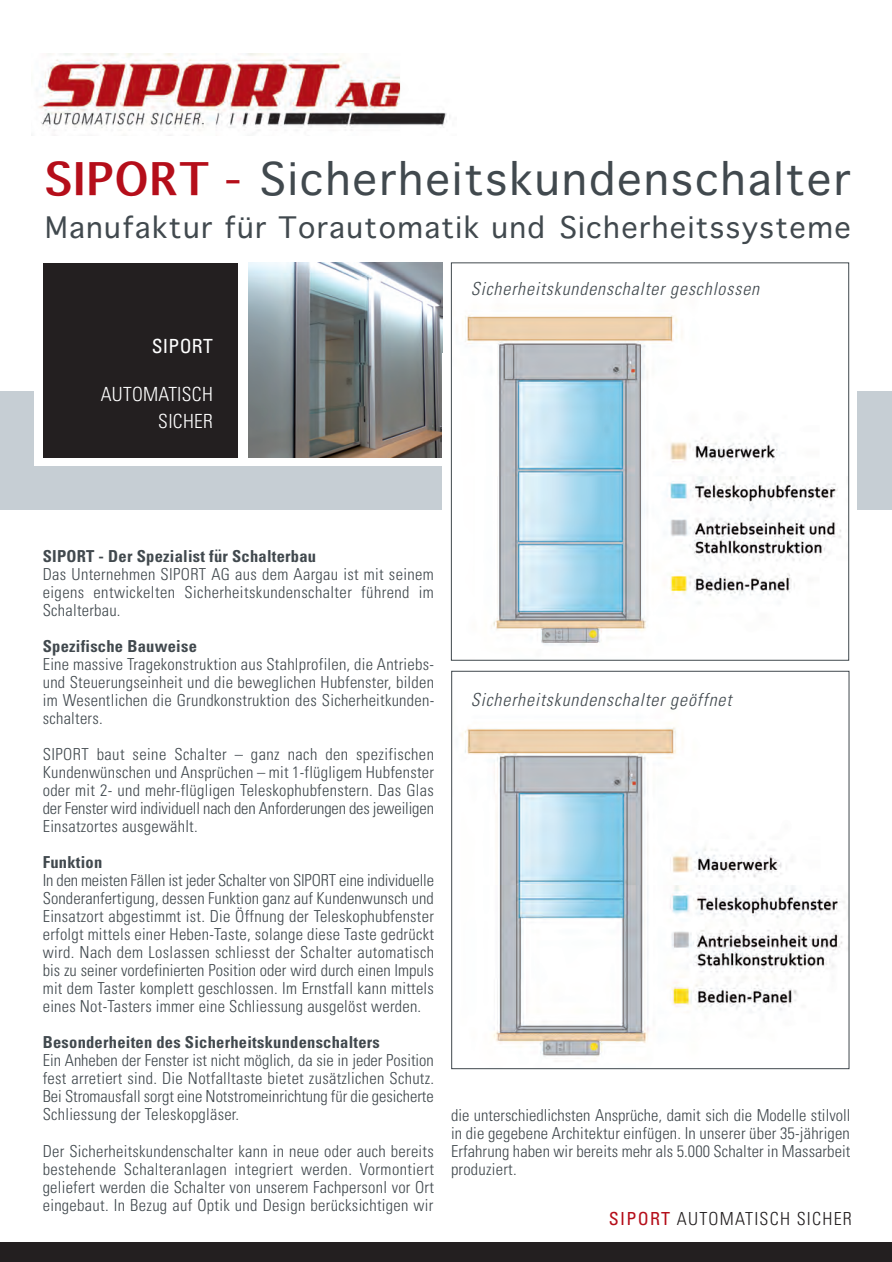
<style>
.page{position:relative;width:892px;height:1262px;background:#fff}
.page>*{position:absolute;margin:0;border:0;box-sizing:border-box;transform-origin:0 0}
.t1{font:43.2px "Thonburi";letter-spacing:.045em;color:#41494e}
.t2{font:28.65px "Thonburi";letter-spacing:.05em;color:#41494e}
.t3{font:300 condensed 19.5px/27px "Univers";letter-spacing:.015em;color:#fff;text-align:right}
.t4{font:condensed 19.5px "Univers";letter-spacing:.015em;color:#fff}
.t5{font:italic 300 condensed 18px "Univers";letter-spacing:.05em;color:#41494e}
.t6{font:300 condensed 18px "Univers";letter-spacing:.07em;color:#231f20}
.t7{font:300 condensed 16.5px/18px "Univers";letter-spacing:.015em;color:#41494e;text-align:justify}
.t8{font:700 condensed 16.5px "Univers";letter-spacing:.015em;color:#41494e}
.s1{font-weight:700;color:#b50e1a}
.s2{color:#b50e1a}
.s3{font-weight:700}
.s4{font-family:"Menlo";font-weight:400;font-stretch:normal}
.s5{font-weight:400;color:#b50e1a}
</style>
<div class="page">
<div style="left:0;top:1242px;width:892px;height:20px;background:#231f20"></div>
<div style="left:0;top:391px;width:892px;height:118px;background:#c6ced4"></div>
<img style="left:31px;top:53px;width:419px;height:82px">
<div style="left:34px;top:254px;width:622px;height:212px;background:#fff"></div>
<img style="left:248px;top:263px;width:194px;height:194px">
<div style="left:44px;top:263px;width:194px;height:194px;background:#231f20"></div>
<div style="left:442px;top:353px;width:415px;height:212px;background:#fff"></div>
<img style="left:462px;top:314px;width:380px;height:332px">
<img style="left:461px;top:727px;width:384px;height:335px">
<h1 class="t1" style="left:45px;top:155px;width:807px"><span class="s1">SIPORT</span> <span class="s2">-</span> Sicherheitskundenschalter</h1>
<h2 class="t2" style="left:45px;top:211px;width:807px">Manufaktur für Torautomatik und Sicherheitssysteme</h2>
<p class="t4" style="left:152px;top:339px;width:63px">SIPORT</p>
<p class="t3" style="left:101px;top:383px;width:114px">AUTOMATISCH<br>SICHER</p>
<p class="t5" style="left:471px;top:282px;width:290px">Sicherheitskundenschalter geschlossen</p>
<p class="t7" style="left:43px;top:549px;width:393px;text-align:left"><span class="s3">SIPORT - Der Spezialist fu</span><span class="s4">̈</span><span class="s3">r Schalterbau<br></span>Das Unternehmen SIPORT AG aus dem Aargau ist mit seinem eigens entwickelten Sicherheitskundenschalter führend im Schalterbau.</p>
<p class="t8" style="left:43px;top:640px;width:156px">Spezifische Bauweise</p>
<p class="t7" style="left:43px;top:657px;width:393px">Eine massive Tragekonstruktion aus Stahlprofilen, die Antriebs&shy;und Steuerungseinheit und die beweglichen Hubfenster, bilden im Wesentlichen die Grundkonstruktion des Sicherheitkunden&shy;schalters.</p>
<p class="t7" style="left:43px;top:747px;width:393px">SIPORT baut seine Schalter – ganz nach den spezifischen Kundenwünschen und Ansprüchen – mit 1-flügligem Hubfenster oder mit 2- und mehr-flügligen Teleskophubfenstern. Das Glas der Fenster wird individuell nach den Anforderungen des jeweiligen Einsatzortes ausgewählt.</p>
<p class="t8" style="left:43px;top:856px;width:61px">Funktion</p>
<p class="t7" style="left:43px;top:873px;width:393px">In den meisten Fällen ist jeder Schalter von SIPORT eine individuelle Sonderanfertigung, dessen Funktion ganz auf Kundenwunsch und Einsatzort abgestimmt ist. Die Öffnung der Teleskophubfenster erfolgt mittels einer Heben-Taste, solange diese Taste gedrückt wird. Nach dem Loslassen schliesst der Schalter automatisch bis zu seiner vordefinierten Position oder wird durch einen Impuls mit dem Taster komplett geschlossen. Im Ernstfall kann mittels eines Not-Tasters immer eine Schliessung ausgelöst werden.</p>
<p class="t8" style="left:43px;top:1036px;width:339px">Besonderheiten des Sicherheitskundenschalters</p>
<p class="t7" style="left:43px;top:1053px;width:393px">Ein Anheben der Fenster ist nicht möglich, da sie in jeder Position fest arretiert sind. Die Notfalltaste bietet zusätzlichen Schutz.<br>Bei Stromausfall sorgt eine Notstromeinrichtung für die gesicherte Schliessung der Teleskopgläser.</p>
<p class="t7" style="left:43px;top:1143px;width:393px">Der Sicherheitskundenschalter kann in neue oder auch bereits bestehende Schalteranlagen integriert werden. Vormontiert geliefert werden die Schalter von unserem Fachpersonl vor Ort eingebaut. In Bezug auf Optik und Design berücksichtigen wir</p>
<p class="t5" style="left:471px;top:693px;width:262px">Sicherheitskundenschalter geöffnet</p>
<p class="t7" style="left:451px;top:1107px;width:401px">die unterschiedlichsten Ansprüche, damit sich die Modelle stilvoll in die gegebene Architektur einfügen. In unserer über 35-jährigen Erfahrung haben wir bereits mehr als 5.000 Schalter in Massarbeit produziert.</p>
<p class="t6" style="left:609px;top:1212px;width:245px"><span class="s5">SIPORT</span> AUTOMATISCH SICHER</p>
</div>
